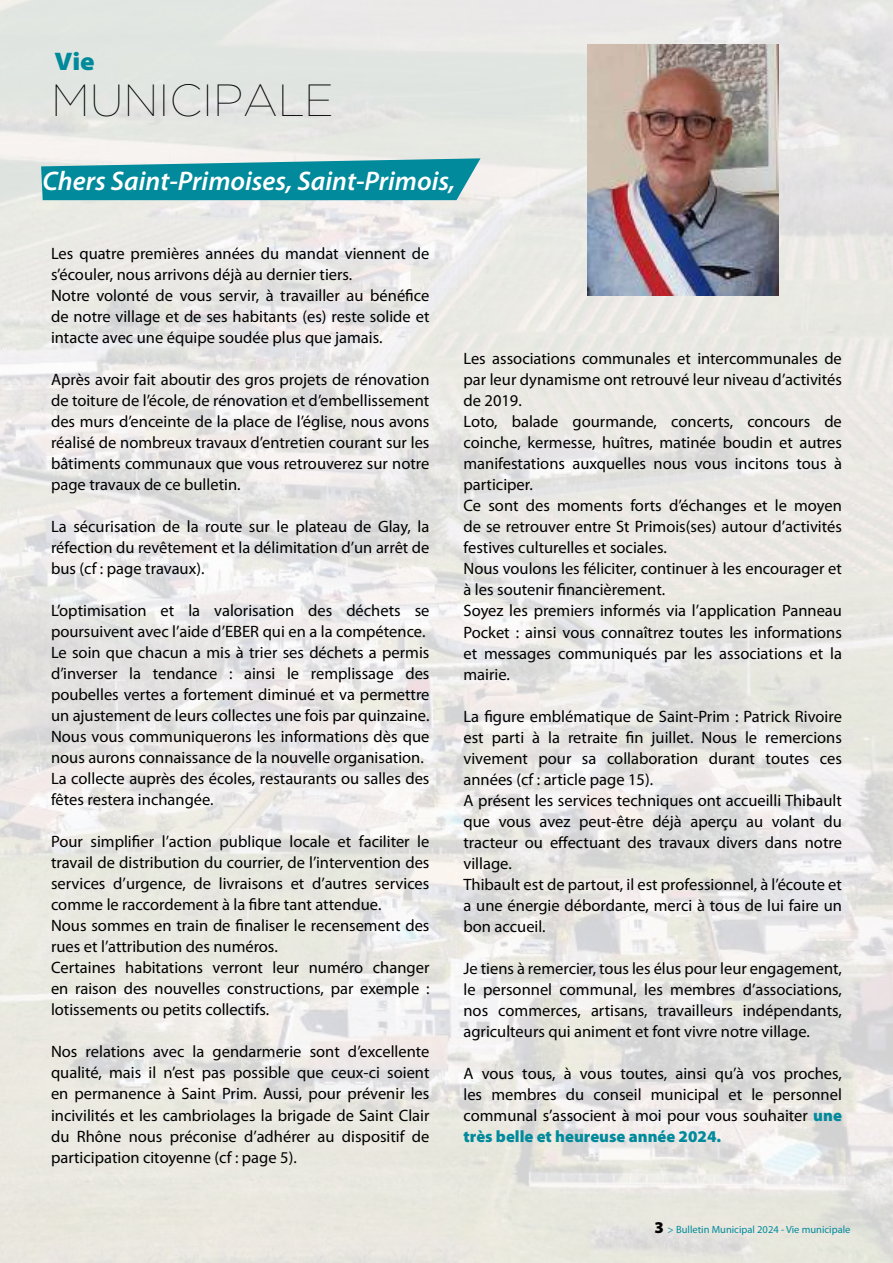
<style>
.page{position:relative;width:893px;height:1263px;background:#fff}
.page>*{position:absolute;margin:0;border:0;box-sizing:border-box;transform-origin:0 0}
.t1{font:100 45px "Gotham";color:#000}
.t2{font:italic 600 27px "Myriad Pro";color:#fff}
.t3{font:900 25.5px "Myriad Pro";color:#008a9b;scale:1.06 1}
.t4{font:16.5px/21px "Myriad Pro";color:#000}
.t5{font:10.5px "Myriad Pro";color:#008a9b}
.s1{font-weight:900;color:#008a9b}
.s2{font-weight:900;font-size:16.5px;color:#000}
</style>
<div class="page">
<img style="left:0;top:0;width:893px;height:1263px">
<svg style="left:41px;top:158px;width:439px;height:42px;background:#1f97a5"></svg>
<img style="left:588px;top:44px;width:190px;height:251px">
<h3 class="t3" style="left:54px;top:45px;width:40px">Vie</h3>
<h1 class="t1" style="left:51px;top:76px;width:284px">MUNICIPALE</h1>
<h2 class="t2" style="left:43px;top:164px;width:414px">Chers Saint-Primoises, Saint-Primois,</h2>
<p class="t4" style="left:51px;top:243px;width:380px">Les quatre premières années du mandat viennent de s’écouler, nous arrivons déjà au dernier tiers.<br>Notre volonté de vous servir, à travailler au bénéfice de notre village et de ses habitants (es) reste solide et intacte avec une équipe soudée plus que jamais.</p>
<p class="t4" style="left:51px;top:369px;width:380px;text-align:justify">Après avoir fait aboutir des gros projets de rénovation de toiture de l’école, de rénovation et d’embellissement des murs d’enceinte de la place de l’église, nous avons réalisé de nombreux travaux d’entretien courant sur les bâtiments communaux que vous retrouverez sur notre page travaux de ce bulletin.</p>
<p class="t4" style="left:51px;top:516px;width:380px;text-align:justify">La sécurisation de la route sur le plateau de Glay, la réfection du revêtement et la délimitation d’un arrêt de bus (cf : page travaux).</p>
<p class="t4" style="left:51px;top:600px;width:380px">L’optimisation et la valorisation des déchets se poursuivent avec l’aide d’EBER qui en a la compétence.<br>Le soin que chacun a mis à trier ses déchets a permis d’inverser la tendance : ainsi le remplissage des poubelles vertes a fortement diminué et va permettre un ajustement de leurs collectes une fois par quinzaine.<br>Nous vous communiquerons les informations dès que nous aurons connaissance de la nouvelle organisation.<br>La collecte auprès des écoles, restaurants ou salles des fêtes restera inchangée.</p>
<p class="t4" style="left:51px;top:831px;width:380px">Pour simplifier l’action publique locale et faciliter le travail de distribution du courrier, de l’intervention des services d’urgence, de livraisons et d’autres services comme le raccordement à la fibre tant attendue.<br>Nous sommes en train de finaliser le recensement des rues et l’attribution des numéros.<br>Certaines habitations verront leur numéro changer en raison des nouvelles constructions, par exemple : lotissements ou petits collectifs.</p>
<p class="t4" style="left:51px;top:1041px;width:380px;text-align:justify">Nos relations avec la gendarmerie sont d’excellente qualité, mais il n’est pas possible que ceux-ci soient en permanence à Saint Prim. Aussi, pour prévenir les incivilités et les cambriolages la brigade de Saint Clair du Rhône nous préconise d’adhérer au dispositif de participation citoyenne (cf : page 5).</p>
<p class="t4" style="left:463px;top:348px;width:380px">Les associations communales et intercommunales de par leur dynamisme ont retrouvé leur niveau d’activités de 2019.<br>Loto, balade gourmande, concerts, concours de coinche, kermesse, huîtres, matinée boudin et autres manifestations auxquelles nous vous incitons tous à participer.<br>Ce sont des moments forts d’échanges et le moyen de se retrouver entre St Primois(ses) autour d’activités festives culturelles et sociales.<br>Nous voulons les féliciter, continuer à les encourager et à les soutenir financièrement.<br>Soyez les premiers informés via l’application Panneau Pocket : ainsi vous connaîtrez toutes les informations et messages communiqués par les associations et la mairie.</p>
<p class="t4" style="left:463px;top:705px;width:380px">La figure emblématique de Saint-Prim : Patrick Rivoire est parti à la retraite fin juillet. Nous le remercions vivement pour sa collaboration durant toutes ces années (cf : article page 15).<br>A présent les services techniques ont accueilli Thibault que vous avez peut-être déjà aperçu au volant du tracteur ou effectuant des travaux divers dans notre village.<br>Thibault est de partout, il est professionnel, à l’écoute et a une énergie débordante, merci à tous de lui faire un bon accueil.</p>
<p class="t4" style="left:463px;top:957px;width:380px;text-align:justify">Je tiens à remercier, tous les élus pour leur engagement, le personnel communal, les membres d’associations, nos commerces, artisans, travailleurs indépendants, agriculteurs qui animent et font vivre notre village.</p>
<p class="t4" style="left:463px;top:1062px;width:380px;text-align:justify">A vous tous, à vous toutes, ainsi qu’à vos proches, les membres du conseil municipal et le personnel communal s’associent à moi pour vous souhaiter <span class="s1">une très belle et heureuse année 2024.</span></p>
<p class="t5" style="left:655px;top:1223px;width:197px"><span class="s2">3</span> &gt; Bulletin Municipal 2024 - Vie municipale</p>
</div>
